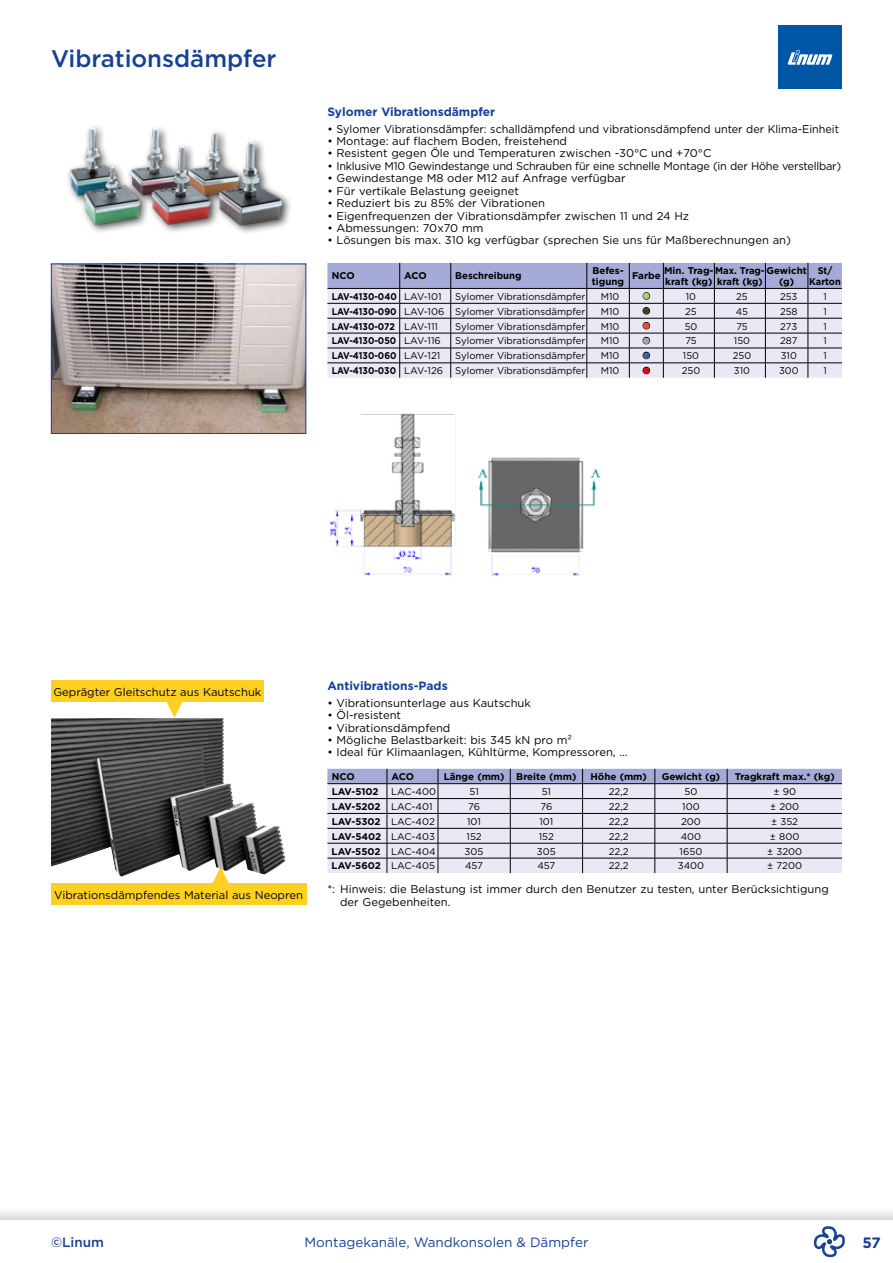
<style>
.page{position:relative;width:893px;height:1263px;background:#fff}
.page>*{position:absolute;margin:0;border:0;box-sizing:border-box;transform-origin:0 0}
.t1{font:500 24px "Gotham";color:#164194}
.t2{font:700 15px "Gotham";color:#164194}
.t3{font:13.5px "Gotham";color:#164194}
.t4{font:500 13.5px "Gotham";color:#164194}
.t5{font:700 12px "Gotham";color:#164194}
.t6{font:11.25px/12.5px "Gotham";color:#000}
.t7{font:11.25px "Gotham";letter-spacing:-.02em;color:#000}
.t8{font:9.75px "Gotham";color:#000}
.t9{font:700 9.75px/10.8px "Gotham";color:#000}
.t10{font:700 9.75px "Gotham";color:#000;scale:.9 1}
.t11{font:700 9.75px "Gotham";color:#000;scale:.96 1}
.t12{font:700 9.75px/11.7px "Gotham";color:#000;text-align:center;scale:.95 1}
.t13{font:9.75px "Gotham";color:#000;scale:.95 1}
.s1{font-weight:400}
.s2{font-weight:700}
</style>
<div class="page">
<div style="left:0;top:1206px;width:893px;height:57px;background:#000;opacity:.16"></div>
<div style="left:0;top:1220px;width:893px;height:43px;background:#fff"></div>
<svg style="left:814px;top:1226px;width:31px;height:31px"></svg>
<div style="left:778px;top:25px;width:64px;height:64px;background:#0056a4"></div>
<svg style="left:787px;top:50px;width:46px;height:15px"></svg>
<img style="left:329px;top:413px;width:272px;height:164px">
<img style="left:68px;top:126px;width:223px;height:107px">
<img style="left:53px;top:266px;width:251px;height:166px">
<div style="left:51px;top:264px;width:255px;height:170px;border:1px solid #164194"></div>
<svg style="left:327px;top:769px;width:515px;height:104px;background:#cfd0e0"></svg>
<img style="left:51px;top:718px;width:235px;height:159px">
<div style="left:51px;top:680px;width:213px;height:22px;background:#ffcf21"></div>
<div style="left:51px;top:884px;width:255px;height:21px;background:#ffcf21"></div>
<svg style="left:166px;top:702px;width:17px;height:16px"></svg>
<svg style="left:211px;top:867px;width:19px;height:17px"></svg>
<svg style="left:327px;top:263px;width:515px;height:115px;background:#cacbde"></svg>
<h1 class="t1" style="left:51px;top:43px;width:227px">Vibrationsdämpfer</h1>
<p class="t5" style="left:327px;top:104px;width:169px">Sylomer Vibrationsdämpfer</p>
<p class="t6" style="left:327px;top:122px;width:513px">• Sylomer Vibrationsdämpfer: schalldämpfend und vibrationsdämpfend unter der Klima-Einheit</p>
<p class="t6" style="left:327px;top:135px;width:241px">• Montage: auf flachem Boden, freistehend</p>
<p class="t6" style="left:327px;top:147px;width:385px">• Resistent gegen Öle und Temperaturen zwischen -30°C und +70°C</p>
<p class="t7" style="left:327px;top:159px;width:515px">• Inklusive M10 Gewindestange und Schrauben für eine schnelle Montage (in der Höhe verstellbar)</p>
<p class="t6" style="left:327px;top:172px;width:300px">• Gewindestange M8 oder M12 auf Anfrage verfügbar</p>
<p class="t6" style="left:327px;top:184px;width:193px">• Für vertikale Belastung geeignet</p>
<p class="t6" style="left:327px;top:197px;width:219px">• Reduziert bis zu 85% der Vibrationen</p>
<p class="t6" style="left:327px;top:209px;width:363px">• Eigenfrequenzen der Vibrationsdämpfer zwischen 11 und 24 Hz</p>
<p class="t6" style="left:327px;top:222px;width:158px">• Abmessungen: 70x70 mm</p>
<p class="t6" style="left:327px;top:234px;width:465px">• Lösungen bis max. 310 kg verfügbar (sprechen Sie uns für Maßberechnungen an)</p>
<p class="t9" style="left:332px;top:271px;width:24px">NCO</p>
<p class="t9" style="left:404px;top:271px;width:24px">ACO</p>
<p class="t9" style="left:455px;top:271px;width:68px">Beschreibung</p>
<p class="t9" style="left:592px;top:265px;width:34px">Befes&shy;tigung</p>
<p class="t9" style="left:632px;top:271px;width:30px">Farbe</p>
<p class="t9" style="left:664px;top:265px;width:144px">Min. Trag-Max. Trag- Gewicht kraft (kg)</p>
<p class="t12" style="left:809px;top:264px;width:35px">St/<br>Karton</p>
<p class="t11" style="left:717px;top:275px;width:49px">kraft (kg)</p>
<p class="t9" style="left:779px;top:276px;width:16px">(g)</p>
<p class="t10" style="left:332px;top:290px;width:124px">LAV-4130-040 <span class="s1">LAV-101</span></p>
<p class="t8" style="left:455px;top:290px;width:132px">Sylomer Vibrationsdämpfer</p>
<p class="t8" style="left:601px;top:290px;width:20px">M10</p>
<p class="t8" style="left:686px;top:290px;width:12px">10</p>
<p class="t8" style="left:736px;top:290px;width:13px">25</p>
<p class="t8" style="left:780px;top:290px;width:19px">253</p>
<p class="t13" style="left:823px;top:290px;width:5px">1</p>
<p class="t8" style="left:332px;top:305px;width:255px"><span class="s2">LAV-4130-090</span> LAV-106 Sylomer Vibrationsdämpfer</p>
<p class="t8" style="left:601px;top:305px;width:20px">M10</p>
<p class="t8" style="left:685px;top:305px;width:13px">25</p>
<p class="t8" style="left:736px;top:305px;width:14px">45</p>
<p class="t8" style="left:780px;top:305px;width:19px">258</p>
<p class="t13" style="left:823px;top:305px;width:5px">1</p>
<p class="t10" style="left:332px;top:320px;width:120px">LAV-4130-072 <span class="s1">LAV-111</span></p>
<p class="t8" style="left:455px;top:320px;width:132px">Sylomer Vibrationsdämpfer</p>
<p class="t8" style="left:601px;top:320px;width:20px">M10</p>
<p class="t8" style="left:685px;top:320px;width:14px">50</p>
<p class="t8" style="left:736px;top:320px;width:13px">75</p>
<p class="t8" style="left:780px;top:320px;width:18px">273</p>
<p class="t13" style="left:823px;top:320px;width:5px">1</p>
<p class="t10" style="left:332px;top:334px;width:123px">LAV-4130-050 <span class="s1">LAV-116</span></p>
<p class="t8" style="left:455px;top:335px;width:132px">Sylomer Vibrationsdämpfer</p>
<p class="t8" style="left:601px;top:335px;width:20px">M10</p>
<p class="t8" style="left:685px;top:335px;width:13px">75</p>
<p class="t8" style="left:734px;top:335px;width:18px">150</p>
<p class="t8" style="left:780px;top:335px;width:19px">287</p>
<p class="t13" style="left:823px;top:335px;width:5px">1</p>
<p class="t10" style="left:332px;top:349px;width:122px">LAV-4130-060 <span class="s1">LAV-121</span></p>
<p class="t8" style="left:455px;top:350px;width:132px">Sylomer Vibrationsdämpfer</p>
<p class="t8" style="left:601px;top:350px;width:20px">M10</p>
<p class="t8" style="left:683px;top:350px;width:18px">150</p>
<p class="t8" style="left:733px;top:350px;width:20px">250</p>
<p class="t8" style="left:781px;top:350px;width:18px">310</p>
<p class="t13" style="left:823px;top:350px;width:5px">1</p>
<p class="t8" style="left:332px;top:365px;width:255px"><span class="s2">LAV-4130-030</span> LAV-126 Sylomer Vibrationsdämpfer</p>
<p class="t8" style="left:601px;top:365px;width:20px">M10</p>
<p class="t8" style="left:682px;top:365px;width:20px">250</p>
<p class="t8" style="left:734px;top:365px;width:18px">310</p>
<p class="t8" style="left:779px;top:365px;width:21px">300</p>
<p class="t13" style="left:823px;top:365px;width:5px">1</p>
<p class="t6" style="left:53px;top:685px;width:209px">Geprägter Gleitschutz aus Kautschuk</p>
<p class="t6" style="left:54px;top:888px;width:250px">Vibrationsdämpfendes Material aus Neopren</p>
<p class="t5" style="left:327px;top:678px;width:122px">Antivibrations-Pads</p>
<p class="t6" style="left:327px;top:696px;width:205px">• Vibrationsunterlage aus Kautschuk</p>
<p class="t6" style="left:327px;top:709px;width:75px">• Öl-resistent</p>
<p class="t6" style="left:327px;top:721px;width:124px">• Vibrationsdämpfend</p>
<p class="t6" style="left:327px;top:733px;width:246px">• Mögliche Belastbarkeit: bis 345 kN pro m²</p>
<p class="t6" style="left:327px;top:746px;width:302px">• Ideal für Klimaanlagen, Kühltürme, Kompressoren, ...</p>
<p class="t9" style="left:332px;top:771px;width:24px">NCO</p>
<p class="t9" style="left:391px;top:771px;width:24px">ACO</p>
<p class="t9" style="left:444px;top:771px;width:134px">Länge (mm) Breite (mm)</p>
<p class="t9" style="left:590px;top:771px;width:58px">Höhe (mm)</p>
<p class="t9" style="left:662px;top:771px;width:60px">Gewicht (g)</p>
<p class="t9" style="left:735px;top:771px;width:101px">Tragkraft max.* (kg)</p>
<p class="t9" style="left:332px;top:786px;width:49px">LAV-5102</p>
<p class="t8" style="left:391px;top:785px;width:46px">LAC-400</p>
<p class="t8" style="left:469px;top:785px;width:11px">51</p>
<p class="t8" style="left:542px;top:785px;width:11px">51</p>
<p class="t8" style="left:609px;top:785px;width:21px">22,2</p>
<p class="t8" style="left:684px;top:785px;width:14px">50</p>
<p class="t8" style="left:773px;top:785px;width:24px">± 90</p>
<p class="t9" style="left:332px;top:801px;width:102px">LAV-5202 <span class="s1">LAC-401</span></p>
<p class="t8" style="left:468px;top:800px;width:13px">76</p>
<p class="t8" style="left:540px;top:800px;width:13px">76</p>
<p class="t8" style="left:609px;top:800px;width:21px">22,2</p>
<p class="t8" style="left:682px;top:800px;width:19px">100</p>
<p class="t8" style="left:770px;top:800px;width:31px">± 200</p>
<p class="t9" style="left:332px;top:816px;width:105px">LAV-5302 <span class="s1">LAC-402</span></p>
<p class="t8" style="left:467px;top:815px;width:15px">101</p>
<p class="t8" style="left:539px;top:815px;width:15px">101</p>
<p class="t8" style="left:609px;top:815px;width:21px">22,2</p>
<p class="t8" style="left:681px;top:815px;width:21px">200</p>
<p class="t8" style="left:771px;top:815px;width:28px">± 352</p>
<p class="t9" style="left:332px;top:831px;width:105px">LAV-5402 <span class="s1">LAC-403</span></p>
<p class="t8" style="left:466px;top:830px;width:17px">152</p>
<p class="t8" style="left:539px;top:830px;width:17px">152</p>
<p class="t8" style="left:609px;top:830px;width:21px">22,2</p>
<p class="t8" style="left:681px;top:830px;width:22px">400</p>
<p class="t8" style="left:770px;top:830px;width:31px">± 800</p>
<p class="t9" style="left:332px;top:846px;width:105px">LAV-5502 <span class="s1">LAC-404</span></p>
<p class="t8" style="left:465px;top:845px;width:20px">305</p>
<p class="t8" style="left:537px;top:845px;width:20px">305</p>
<p class="t8" style="left:609px;top:845px;width:21px">22,2</p>
<p class="t8" style="left:680px;top:845px;width:24px">1650</p>
<p class="t8" style="left:767px;top:845px;width:37px">± 3200</p>
<p class="t9" style="left:332px;top:860px;width:105px">LAV-5602 <span class="s1">LAC-405</span></p>
<p class="t8" style="left:465px;top:860px;width:20px">457</p>
<p class="t8" style="left:537px;top:860px;width:20px">457</p>
<p class="t8" style="left:609px;top:860px;width:21px">22,2</p>
<p class="t8" style="left:678px;top:860px;width:28px">3400</p>
<p class="t8" style="left:767px;top:860px;width:36px">± 7200</p>
<p class="t6" style="left:340px;top:883px;width:490px;text-indent:-13px">*: Hinweis: die Belastung ist immer durch den Benutzer zu testen, unter Berücksichtigung der Gegebenheiten.</p>
<p class="t4" style="left:51px;top:1233px;width:54px">©Linum</p>
<p class="t3" style="left:304px;top:1234px;width:285px">Montagekanäle, Wandkonsolen &amp; Dämpfer</p>
<h2 class="t2" style="left:863px;top:1232px;width:20px">57</h2>
</div>
